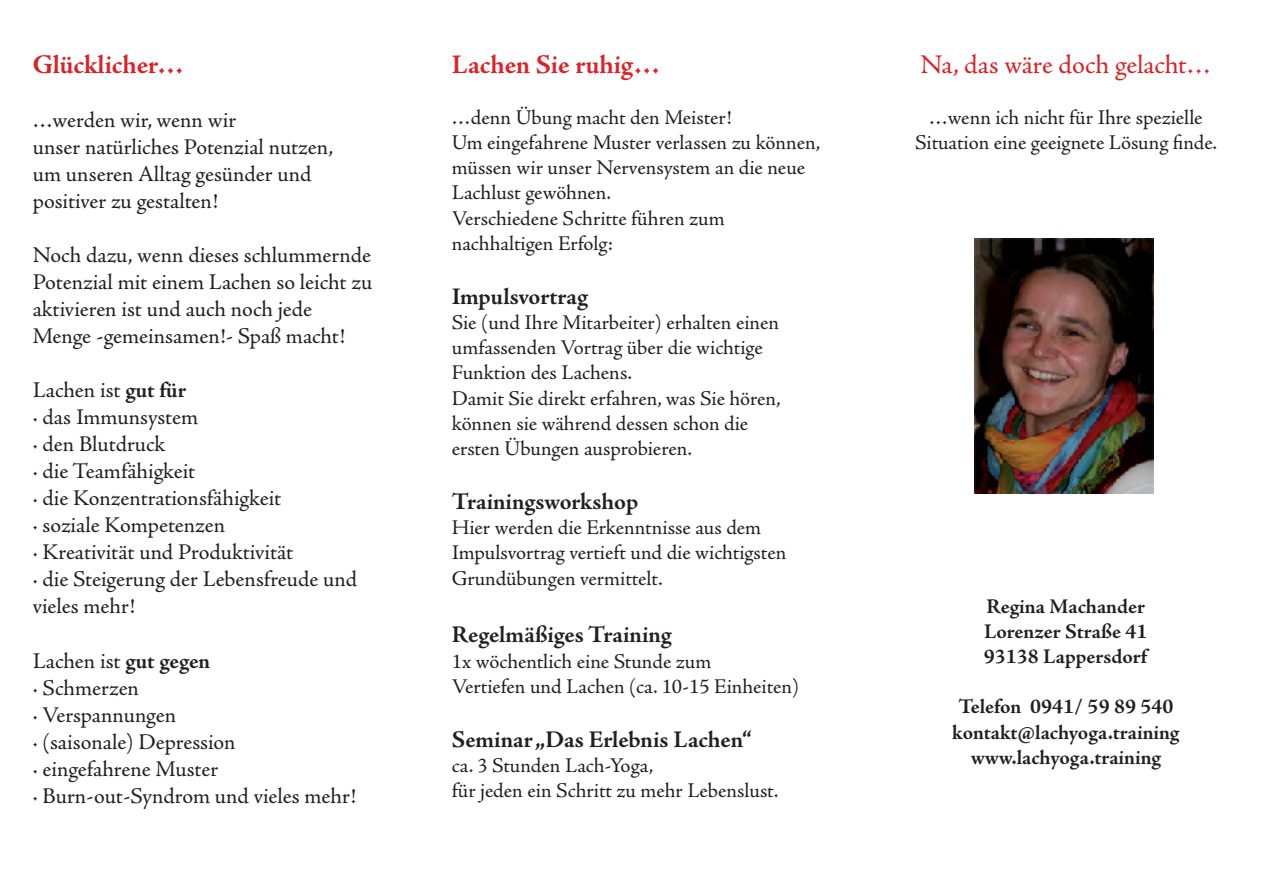
<style>
.page{position:relative;width:1263px;height:893px;background:#fff}
.page>*{position:absolute;margin:0;border:0;box-sizing:border-box;transform-origin:0 0}
.t1{font:27px "Adobe Jenson Pro";letter-spacing:-.005em;color:#d92127}
.t2{font:700 27px "Adobe Jenson Pro";letter-spacing:-.005em;color:#de2126}
.t3{font:700 27px "Adobe Jenson Pro";letter-spacing:-.005em;color:#db2125}
.t4{font:700 24px "Adobe Jenson Pro";letter-spacing:-.005em;color:#231f20}
.t5{font:22.5px/27px "Adobe Jenson Pro";color:#231f20}
.t6{font:21px/25.2px "Adobe Jenson Pro";letter-spacing:-.005em;color:#231f20}
.t7{font:700 21px/25.2px "Adobe Jenson Pro";letter-spacing:-.005em;color:#231f20;text-align:justify}
.s1{font-weight:700}
</style>
<div class="page">
<img style="left:975px;top:239px;width:178px;height:255px">
<p class="t3" style="left:33px;top:50px;width:152px">Glücklicher…</p>
<p class="t5" style="left:33px;top:107px;width:302px">…werden wir, wenn wir<br>unser natürliches Potenzial nutzen, um unseren Alltag gesünder und positiver zu gestalten!</p>
<p class="t5" style="left:33px;top:242px;width:341px">Noch dazu, wenn dieses schlummernde Potenzial mit einem Lachen so leicht zu aktivieren ist und auch noch jede Menge -gemeinsamen!- Spaß macht!</p>
<p class="t5" style="left:33px;top:377px;width:326px">Lachen ist <span class="s1">gut für<br></span>· das Immunsystem<br>· den Blutdruck<br>· die Teamfähigkeit<br>· die Konzentrationsfähigkeit<br>· soziale Kompetenzen<br>· Kreativität und Produktivität<br>· die Steigerung der Lebensfreude und vieles mehr!</p>
<p class="t5" style="left:33px;top:647px;width:325px">Lachen ist <span class="s1">gut gegen<br></span>· Schmerzen<br>· Verspannungen<br>· (saisonale) Depression<br>· eingefahrene Muster<br>· Burn-out-Syndrom und vieles mehr!</p>
<p class="t2" style="left:452px;top:50px;width:210px">Lachen Sie ruhig…</p>
<p class="t6" style="left:452px;top:105px;width:370px">…denn Übung macht den Meister!<br>Um eingefahrene Muster verlassen zu können, müssen wir unser Nervensystem an die neue<br>Lachlust gewöhnen.<br>Verschiedene Schritte führen zum nachhaltigen Erfolg:</p>
<p class="t4" style="left:452px;top:283px;width:138px">Impulsvortrag</p>
<p class="t6" style="left:452px;top:310px;width:331px">Sie (und Ihre Mitarbeiter) erhalten einen umfassenden Vortrag über die wichtige Funktion des Lachens.<br>Damit Sie direkt erfahren, was Sie hören, können sie während dessen schon die ersten Übungen ausprobieren.</p>
<p class="t4" style="left:452px;top:488px;width:188px">Trainingsworkshop</p>
<p class="t6" style="left:452px;top:515px;width:336px">Hier werden die Erkenntnisse aus dem<br>Impulsvortrag vertieft und die wichtigsten<br>Grundübungen vermittelt.</p>
<p class="t4" style="left:452px;top:621px;width:221px">Regelmäßiges Training</p>
<p class="t6" style="left:452px;top:649px;width:349px">1x wöchentlich eine Stunde zum<br>Vertiefen und Lachen (ca. 10-15 Einheiten)</p>
<p class="t4" style="left:452px;top:725px;width:301px">Seminar „Das Erlebnis Lachen“</p>
<p class="t6" style="left:452px;top:753px;width:328px">ca. 3 Stunden Lach-Yoga,<br>für jeden ein Schritt zu mehr Lebenslust.</p>
<p class="t1" style="left:920px;top:50px;width:292px">Na, das wäre doch gelacht…</p>
<p class="t6" style="left:915px;top:105px;width:304px;text-align:center">…wenn ich nicht für Ihre spezielle<br>Situation eine geeignete Lösung finde.</p>
<p class="t7" style="left:984px;top:594px;width:165px">Regina Machander Lorenzer Straße 41<br>93138 Lappersdorf</p>
<p class="t7" style="left:952px;top:694px;width:229px;text-align:center">Telefon 0941/ 59 89 540 kontakt@lachyoga.training www.lachyoga.training</p>
</div>
